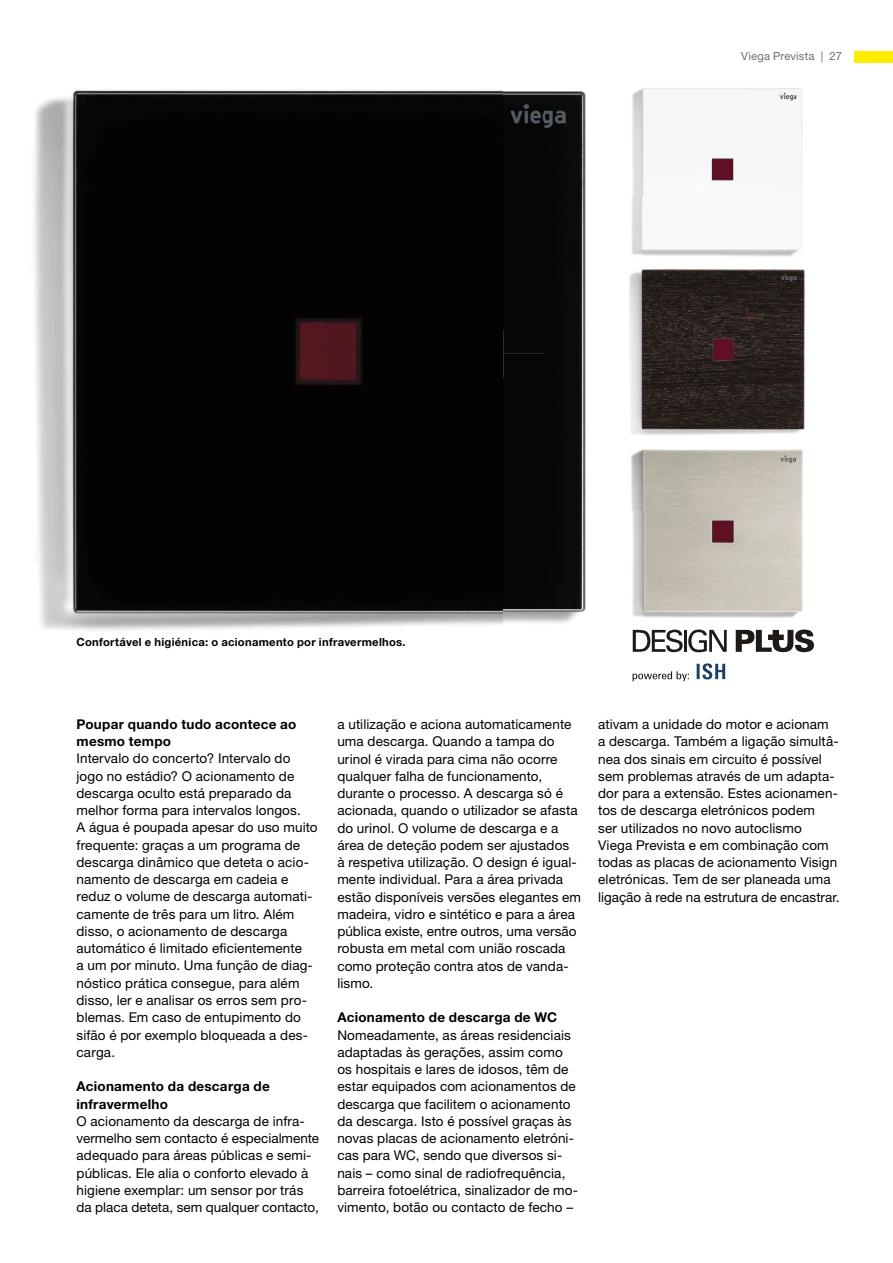
<style>
.page{position:relative;width:893px;height:1263px;background:#fff}
.page>*{position:absolute;margin:0;border:0;box-sizing:border-box;transform-origin:0 0}
.t1{font:13.5px/17.2px "M Ying Hei PR Cfor Viega W4";letter-spacing:.01em;color:#000}
.t2{font:13.5px/17.2px "M Ying Hei PR Cfor Viega W7";letter-spacing:.02em;color:#000}
.t3{font:11.25px "M Ying Hei PR Cfor Viega W7";letter-spacing:.025em;color:#000}
.t4{font:11.25px "M Ying Hei PR Cfor Viega W4";letter-spacing:.015em;color:#6e6e6d}
</style>
<div class="page">
<img style="left:34px;top:90px;width:469px;height:540px">
<img style="left:629px;top:107px;width:177px;height:538px">
<div style="left:503px;top:329px;width:42px;height:49px;background:#070606"></div>
<img style="left:545px;top:329px;width:41px;height:49px">
<img style="left:632px;top:645px;width:104px;height:37px">
<img style="left:503px;top:378px;width:83px;height:245px">
<img style="left:632px;top:62px;width:261px;height:45px">
<img style="left:503px;top:91px;width:83px;height:238px">
<svg style="left:736px;top:629px;width:78px;height:24px"></svg>
<svg style="left:633px;top:629px;width:94px;height:24px"></svg>
<svg style="left:632px;top:671px;width:57px;height:10px"></svg>
<svg style="left:697px;top:663px;width:28px;height:16px"></svg>
<div style="left:855px;top:51px;width:38px;height:11px;background:#ffed00"></div>
<p class="t4" style="left:741px;top:49px;width:102px">Viega Prevista | 27</p>
<p class="t3" style="left:77px;top:635px;width:331px">Confortável e higiénica: o acionamento por infravermelhos.</p>
<p class="t2" style="left:77px;top:715px;width:221px">Poupar quando tudo acontece ao mesmo tempo</p>
<p class="t1" style="left:77px;top:750px;width:243px">Intervalo do concerto? Intervalo do jogo no estádio? O acionamento de descarga oculto está preparado da melhor forma para intervalos longos.<br>A água é poupada apesar do uso muito frequente: graças a um programa de descarga dinâmico que deteta o acio&shy;namento de descarga em cadeia e reduz o volume de descarga automati&shy;camente de três para um litro. Além disso, o acionamento de descarga automático é limitado eficientemente<br>a um por minuto. Uma função de diag&shy;nóstico prática consegue, para além disso, ler e analisar os erros sem pro&shy;blemas. Em caso de entupimento do sifão é por exemplo bloqueada a des&shy;carga.</p>
<p class="t2" style="left:77px;top:1078px;width:195px">Acionamento da descarga de infravermelho</p>
<p class="t1" style="left:77px;top:1112px;width:244px">O acionamento da descarga de infra&shy;vermelho sem contacto é especialmente adequado para áreas públicas e semi&shy;públicas. Ele alia o conforto elevado à higiene exemplar: um sensor por trás da placa deteta, sem qualquer contacto,</p>
<p class="t1" style="left:337px;top:715px;width:245px">a utilização e aciona automaticamente uma descarga. Quando a tampa do urinol é virada para cima não ocorre qualquer falha de funcionamento, durante o processo. A descarga só é acionada, quando o utilizador se afasta do urinol. O volume de descarga e a área de deteção podem ser ajustados<br>à respetiva utilização. O design é igual&shy;mente individual. Para a área privada estão disponíveis versões elegantes em madeira, vidro e sintético e para a área pública existe, entre outros, uma versão robusta em metal com união roscada como proteção contra atos de vanda&shy;lismo.</p>
<p class="t2" style="left:337px;top:1009px;width:221px">Acionamento de descarga de WC</p>
<p class="t1" style="left:337px;top:1026px;width:242px">Nomeadamente, as áreas residenciais adaptadas às gerações, assim como os hospitais e lares de idosos, têm de estar equipados com acionamentos de descarga que facilitem o acionamento da descarga. Isto é possível graças às novas placas de acionamento eletróni&shy;cas para WC, sendo que diversos si&shy;nais – como sinal de radiofrequência, barreira fotoelétrica, sinalizador de mo&shy;vimento, botão ou contacto de fecho –</p>
<p class="t1" style="left:598px;top:715px;width:243px">ativam a unidade do motor e acionam<br>a descarga. Também a ligação simultâ&shy;nea dos sinais em circuito é possível sem problemas através de um adapta&shy;dor para a extensão. Estes acionamen&shy;tos de descarga eletrónicos podem<br>ser utilizados no novo autoclismo<br>Viega Prevista e em combinação com todas as placas de acionamento Visign eletrónicas. Tem de ser planeada uma ligação à rede na estrutura de encastrar.</p>
</div>
